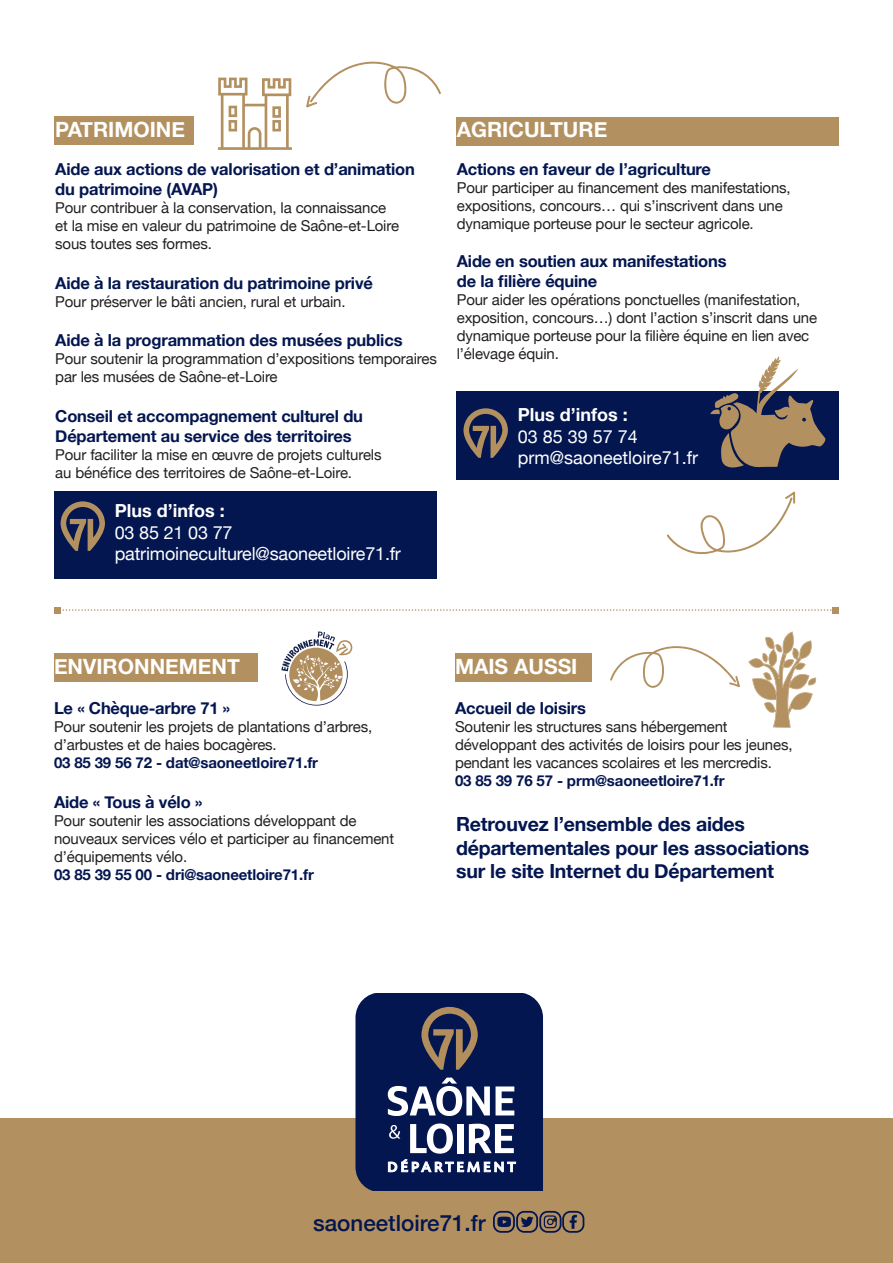
<style>
.page{position:relative;width:893px;height:1263px;background:#fff}
.page>*{position:absolute;margin:0;border:0;box-sizing:border-box;transform-origin:0 0}
.t1{font:500 22.35px "Helvetica Neue";color:#031650}
.t2{font:700 21px "Helvetica Neue";color:#fff}
.t3{font:700 19.5px/23.4px "Helvetica Neue";letter-spacing:-.01em;color:#031650}
.t4{font:18px/21.6px "Helvetica Neue";letter-spacing:-.01em;color:#fff}
.t5{font:700 18px "Helvetica Neue";color:#fff}
.t6{font:700 16.5px/19.8px "Helvetica Neue";letter-spacing:-.01em;color:#031650}
.t7{font:15px/18px "Helvetica Neue";letter-spacing:-.01em;color:#231f20}
.t8{font:700 15px "Helvetica Neue";letter-spacing:-.01em;color:#031650}
</style>
<div class="page">
<div style="left:54px;top:491px;width:383px;height:87px;background:#031650"></div>
<div style="left:54px;top:654px;width:203px;height:28px;background:#b3905f"></div>
<div style="left:456px;top:117px;width:383px;height:28px;background:#b3905f"></div>
<div style="left:455px;top:654px;width:136px;height:28px;background:#b3905f"></div>
<div style="left:0;top:1118px;width:893px;height:145px;background:#b3905f"></div>
<div style="left:54px;top:116px;width:139px;height:29px;background:#b3905f"></div>
<div style="left:456px;top:391px;width:383px;height:89px;background:#031650"></div>
<svg style="left:463px;top:408px;width:45px;height:50px"></svg>
<svg style="left:61px;top:501px;width:44px;height:50px"></svg>
<svg style="left:710px;top:356px;width:115px;height:112px"></svg>
<svg style="left:306px;top:61px;width:135px;height:47px"></svg>
<svg style="left:666px;top:491px;width:129px;height:64px"></svg>
<svg style="left:748px;top:631px;width:69px;height:97px"></svg>
<svg style="left:610px;top:646px;width:130px;height:42px"></svg>
<svg style="left:355px;top:994px;width:188px;height:197px;background:#2a3866"></svg>
<svg style="left:497px;top:1216px;width:14px;height:11px"></svg>
<div style="left:493px;top:1211px;width:22px;height:22px;border:2px solid #031650;border-radius:7px"></div>
<div style="left:516px;top:1211px;width:22px;height:22px;border:2px solid #031650;border-radius:7px"></div>
<svg style="left:521px;top:1210px;width:64px;height:23px"></svg>
<svg style="left:218px;top:78px;width:74px;height:72px"></svg>
<svg style="left:54px;top:607px;width:785px;height:6px"></svg>
<svg style="left:281px;top:631px;width:72px;height:74px"></svg>
<h2 class="t2" style="left:55px;top:113px;width:131px">PATRIMOINE</h2>
<p class="t6" style="left:55px;top:160px;width:361px">Aide aux actions de valorisation et d’animation du patrimoine (AVAP)</p>
<p class="t7" style="left:55px;top:200px;width:345px">Pour contribuer à la conservation, la connaissance et la mise en valeur du patrimoine de Saône-et-Loire sous toutes ses formes.</p>
<p class="t6" style="left:55px;top:273px;width:319px">Aide à la restauration du patrimoine privé</p>
<p class="t7" style="left:55px;top:293px;width:292px">Pour préserver le bâti ancien, rural et urbain.</p>
<p class="t6" style="left:55px;top:331px;width:349px">Aide à la programmation des musées publics</p>
<p class="t7" style="left:55px;top:351px;width:383px">Pour soutenir la programmation d’expositions temporaires par les musées de Saône-et-Loire</p>
<p class="t6" style="left:55px;top:406px;width:309px">Conseil et accompagnement culturel du<br>Département au service des territoires</p>
<p class="t7" style="left:55px;top:446px;width:328px">Pour faciliter la mise en œuvre de projets culturels au bénéfice des territoires de Saône-et-Loire.</p>
<p class="t5" style="left:115px;top:497px;width:111px">Plus d’infos :</p>
<p class="t4" style="left:115px;top:523px;width:288px">03 85 21 03 77 patrimoineculturel@saoneetloire71.fr</p>
<h2 class="t2" style="left:457px;top:113px;width:152px">AGRICULTURE</h2>
<p class="t6" style="left:457px;top:160px;width:256px">Actions en faveur de l’agriculture</p>
<p class="t7" style="left:457px;top:180px;width:335px">Pour participer au financement des manifestations, expositions, concours… qui s’inscrivent dans une dynamique porteuse pour le secteur agricole.</p>
<p class="t6" style="left:457px;top:252px;width:271px">Aide en soutien aux manifestations de la filière équine</p>
<p class="t7" style="left:457px;top:291px;width:362px">Pour aider les opérations ponctuelles (manifestation, exposition, concours…) dont l’action s’inscrit dans une dynamique porteuse pour la filière équine en lien avec l’élevage équin.</p>
<p class="t5" style="left:518px;top:400px;width:111px">Plus d’infos :</p>
<p class="t4" style="left:518px;top:426px;width:182px">03 85 39 57 74 prm@saoneetloire71.fr</p>
<h2 class="t2" style="left:54px;top:650px;width:187px">ENVIRONNEMENT</h2>
<p class="t6" style="left:54px;top:698px;width:178px">Le « Chèque-arbre 71 »</p>
<p class="t7" style="left:54px;top:718px;width:320px">Pour soutenir les projets de plantations d’arbres, d’arbustes et de haies bocagères.</p>
<p class="t8" style="left:54px;top:751px;width:266px">03 85 39 56 72 - dat@saoneetloire71.fr</p>
<p class="t6" style="left:54px;top:792px;width:150px">Aide « Tous à vélo »</p>
<p class="t7" style="left:54px;top:812px;width:342px">Pour soutenir les associations développant de nouveaux services vélo et participer au financement d’équipements vélo.</p>
<p class="t8" style="left:54px;top:862px;width:261px">03 85 39 55 00 - dri@saoneetloire71.fr</p>
<h2 class="t2" style="left:455px;top:650px;width:124px">MAIS AUSSI</h2>
<p class="t6" style="left:455px;top:698px;width:132px">Accueil de loisirs</p>
<p class="t7" style="left:455px;top:718px;width:339px">Soutenir les structures sans hébergement développant des activités de loisirs pour les jeunes, pendant les vacances scolaires et les mercredis.</p>
<p class="t8" style="left:455px;top:769px;width:271px">03 85 39 76 57 - prm@saoneetloire71.fr</p>
<h3 class="t3" style="left:456px;top:813px;width:355px">Retrouvez l’ensemble des aides départementales pour les associations sur le site Internet du Département</h3>
<h1 class="t1" style="left:313px;top:1205px;width:174px">saoneetloire71.fr</h1>
</div>
